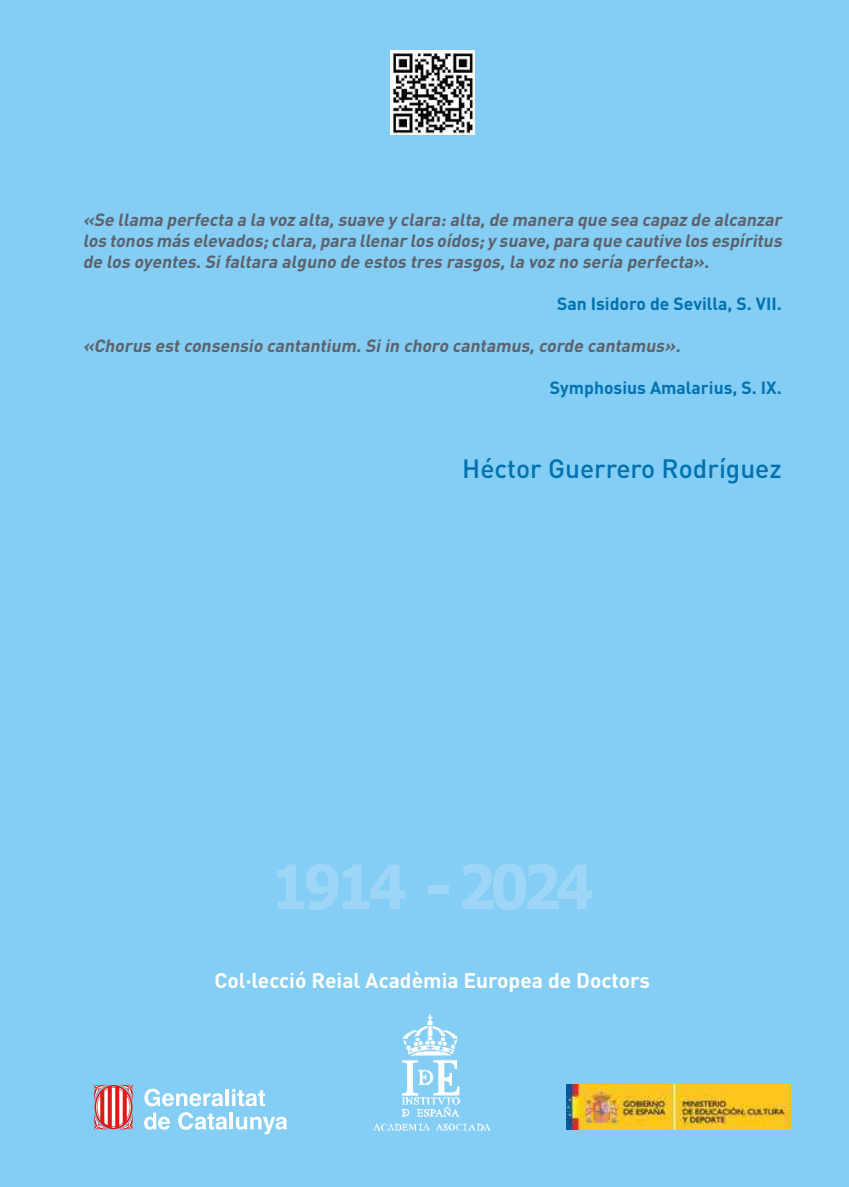
<style>
.page{position:relative;width:849px;height:1187px;background:#fff}
.page>*{position:absolute;margin:0;border:0;box-sizing:border-box;transform-origin:0 0}
.t1{font:700 61.25px "Verdana";letter-spacing:-.12em;color:#9dd6f7;scale:.9 1}
.t2{font:500 26.25px "DIN";color:#0072b0}
.t3{font:700 21px "DIN";color:#fff}
.t4{font:italic 700 17.5px/21px "DIN";color:#5d616a;text-align:justify}
.t5{font:700 17.5px "DIN";color:#0072b0}
</style>
<div class="page">
<div style="left:0;top:0;width:848px;height:1187px;background:#84cdf4"></div>
<img style="left:566px;top:1084px;width:224px;height:45px">
<svg style="left:94px;top:1084px;width:39px;height:45px;background:#df7a7e"></svg>
<svg style="left:144px;top:1088px;width:79px;height:18px"></svg>
<hr style="left:225px;top:1089px;width:4px;height:17px;background:#fff">
<svg style="left:232px;top:1089px;width:33px;height:17px"></svg>
<svg style="left:144px;top:1112px;width:26px;height:17px"></svg>
<svg style="left:178px;top:1112px;width:49px;height:17px"></svg>
<hr style="left:229px;top:1112px;width:4px;height:17px;background:#fff">
<svg style="left:236px;top:1116px;width:51px;height:18px"></svg>
<img style="left:401px;top:1014px;width:60px;height:103px">
<img style="left:373px;top:1123px;width:118px;height:8px">
<img style="left:390px;top:50px;width:84px;height:84px">
<p class="t4" style="left:83px;top:208px;width:704px">«Se llama perfecta a la voz alta,suave y clara:alta,de manera que sea capaz de alcanzar los tonos más elevados;clara,para llenar los oídos;y suave,para que cautive los espíritus de los oyentes.Sifaltara alguno de estos tres rasgos,la voz no sería perfecta».</p>
<p class="t5" style="left:557px;top:292px;width:226px">San Isidoro de Sevilla, S. VII.</p>
<p class="t4" style="left:83px;top:334px;width:602px">«Chorus estconsensio cantantium.Siin choro cantamus,corde cantamus».</p>
<p class="t5" style="left:549px;top:376px;width:233px">Symphosius Amalarius, S. IX.</p>
<h2 class="t2" style="left:462px;top:451px;width:321px">Héctor Guerrero Rodríguez</h2>
<h1 class="t1" style="left:270px;top:847px;width:361px">1914 - 2024</h1>
<p class="t3" style="left:214px;top:966px;width:437px">Col·lecció Reial Acadèmia Europea de Doctors</p>
</div>
